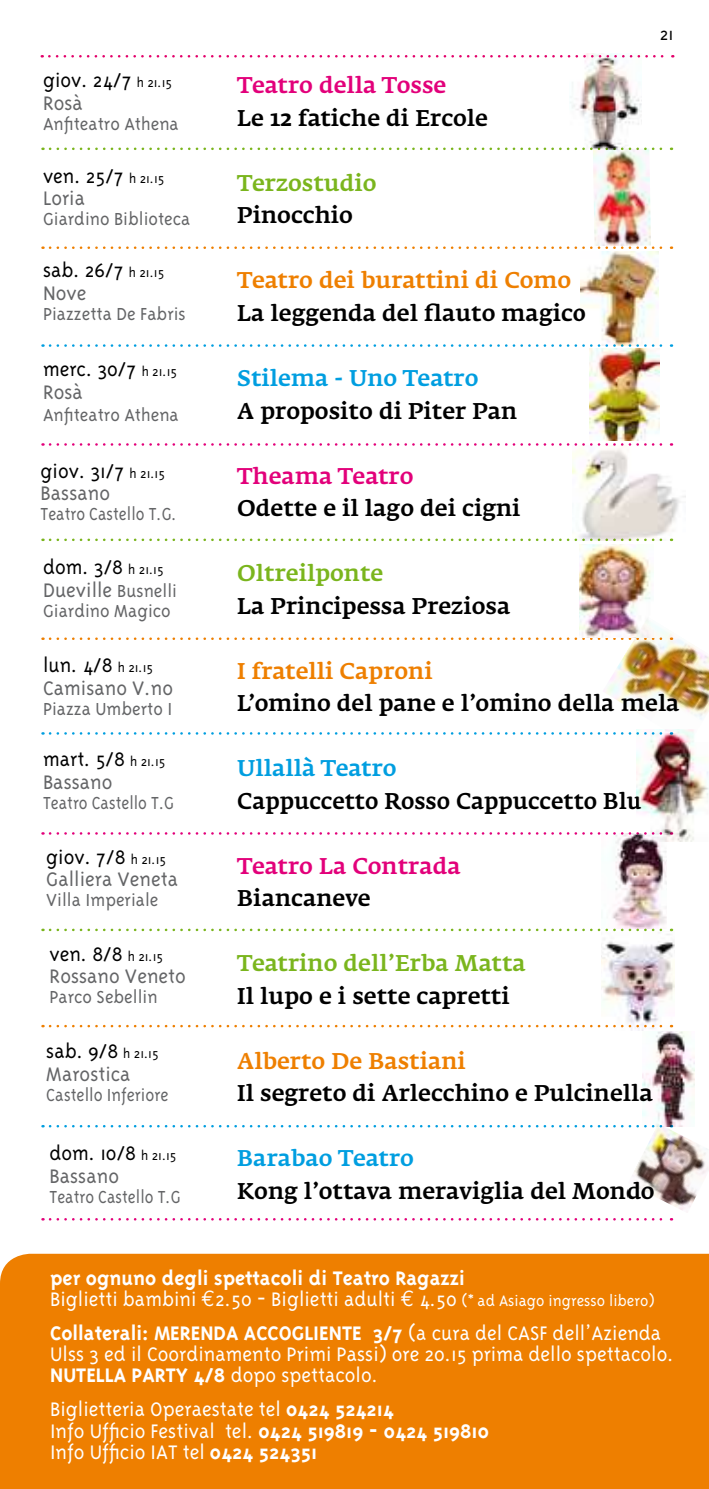
<style>
.page{position:relative;width:709px;height:1489px;background:#fff}
.page>*{position:absolute;margin:0;border:0;box-sizing:border-box;transform-origin:0 0}
.t1{font:300 22.5px/21.2px "Triplex";color:#fff}
.t2{font:500 22.5px "Fedra Serif A";color:#000}
.t3{font:300 22.5px/22.5px "Triplex";color:#000}
.t4{font:300 22.5px/22.5px "Triplex";color:#646567}
.t5{font:500 22.5px "Fedra Serif A";color:#ee7f00}
.t6{font:500 22.5px "Fedra Serif A";color:#7ab51d}
.t7{font:500 22.5px "Fedra Serif A";color:#e2007a}
.t8{font:500 22.5px "Fedra Serif A";color:#009ee0}
.t9{font:300 20px "Triplex";color:#646567}
.t10{font:300 20px "Triplex";color:#646567;scale:.92 1}
.t11{font:300 20px "Triplex";color:#646567;scale:.94 1}
.t12{font:300 20px "Triplex";color:#000}
.s1{font-size:15px}
.s2{color:#646567}
.s3{color:#000}
.s4{font-size:15px;color:#000}
.s5{font-size:20px}
.s6{font-weight:700}
.s7{font-family:"Euro Mono";font-weight:400}
.s8{font-size:17.5px}
</style>
<div class="page">
<div style="left:0;top:1253px;width:709px;height:235px;background:#ee7f00"></div>
<svg style="left:50px;top:1125px;width:574px;height:2px"></svg>
<svg style="left:50px;top:246px;width:622px;height:3px"></svg>
<svg style="left:50px;top:344px;width:622px;height:3px"></svg>
<svg style="left:50px;top:443px;width:622px;height:2px"></svg>
<svg style="left:50px;top:538px;width:622px;height:3px"></svg>
<svg style="left:50px;top:732px;width:551px;height:2px"></svg>
<svg style="left:50px;top:637px;width:551px;height:3px"></svg>
<svg style="left:50px;top:832px;width:581px;height:2px"></svg>
<svg style="left:50px;top:928px;width:622px;height:3px"></svg>
<svg style="left:50px;top:1024px;width:551px;height:3px"></svg>
<svg style="left:50px;top:147px;width:622px;height:3px"></svg>
<svg style="left:50px;top:1218px;width:622px;height:2px"></svg>
<svg style="left:49px;top:55px;width:624px;height:2px"></svg>
<img style="left:569px;top:53px;width:72px;height:97px">
<img style="left:593px;top:148px;width:58px;height:98px">
<img style="left:580px;top:251px;width:78px;height:94px">
<img style="left:589px;top:348px;width:71px;height:93px">
<img style="left:572px;top:445px;width:113px;height:95px">
<img style="left:579px;top:544px;width:72px;height:93px">
<img style="left:602px;top:616px;width:107px;height:119px">
<img style="left:636px;top:729px;width:73px;height:112px">
<img style="left:602px;top:833px;width:64px;height:95px">
<img style="left:642px;top:1031px;width:53px;height:92px">
<img style="left:628px;top:1123px;width:81px;height:88px">
<img style="left:601px;top:931px;width:73px;height:99px">
<p class="t3" style="left:43px;top:69px;width:131px">giov. 24/7 <span class="s1">h 21.15<br></span><span class="s2">Rosà</span></p>
<p class="t9" style="left:43px;top:112px;width:137px">Anfiteatro Athena</p>
<p class="t3" style="left:43px;top:164px;width:123px">ven. 25/7 <span class="s1">h 21.15<br></span><span class="s2">Loria</span></p>
<p class="t9" style="left:43px;top:208px;width:149px">Giardino Biblioteca</p>
<p class="t3" style="left:43px;top:259px;width:123px">sab. 26/7 <span class="s1">h 21.15<br></span><span class="s2">Nove</span></p>
<p class="t9" style="left:43px;top:302px;width:144px">Piazzetta De Fabris</p>
<p class="t3" style="left:43px;top:358px;width:135px">merc. 30/7 <span class="s1">h 21.15<br></span><span class="s2">Rosà</span></p>
<p class="t9" style="left:43px;top:404px;width:137px">Anfiteatro Athena</p>
<p class="t3" style="left:41px;top:459px;width:126px">giov. 31/7 <span class="s1">h 21.15<br></span><span class="s2">Bassano</span></p>
<p class="t10" style="left:41px;top:503px;width:150px">Teatro Castello T.G.</p>
<p class="t4" style="left:43px;top:555px;width:135px"><span class="s3">dom. 3/8</span> <span class="s4">h 21.15<br></span>Dueville <span class="s5">Busnelli</span></p>
<p class="t9" style="left:43px;top:599px;width:129px">Giardino Magico</p>
<p class="t4" style="left:43px;top:653px;width:132px"><span class="s3">lun. 4/8</span> <span class="s4">h 21.15<br></span>Camisano V.no</p>
<p class="t9" style="left:43px;top:697px;width:131px">Piazza Umberto I</p>
<p class="t3" style="left:43px;top:747px;width:124px">mart. 5/8 <span class="s1">h 21.15<br></span><span class="s2">Bassano</span></p>
<p class="t10" style="left:43px;top:791px;width:144px">Teatro Castello T.G</p>
<p class="t4" style="left:46px;top:845px;width:133px"><span class="s3">giov. 7/8</span> <span class="s4">h 21.15<br></span>Galliera Veneta</p>
<p class="t9" style="left:46px;top:888px;width:114px">Villa Imperiale</p>
<p class="t4" style="left:50px;top:942px;width:138px"><span class="s3">ven. 8/8</span> <span class="s4">h 21.15<br></span>Rossano Veneto</p>
<p class="t9" style="left:50px;top:985px;width:110px">Parco Sebellin</p>
<p class="t4" style="left:46px;top:1039px;width:114px"><span class="s3">sab. 9/8</span> <span class="s4">h 21.15<br></span>Marostica</p>
<p class="t11" style="left:46px;top:1083px;width:132px">Castello Inferiore</p>
<p class="t3" style="left:50px;top:1141px;width:128px">dom. 10/8 <span class="s1">h 21.15<br></span><span class="s2">Bassano</span></p>
<p class="t10" style="left:50px;top:1185px;width:144px">Teatro Castello T.G</p>
<p class="t7" style="left:237px;top:72px;width:211px">Teatro della Tosse</p>
<p class="t2" style="left:237px;top:105px;width:252px">Le 12 fatiche di Ercole</p>
<p class="t6" style="left:237px;top:170px;width:141px">Terzostudio</p>
<p class="t2" style="left:237px;top:202px;width:117px">Pinocchio</p>
<p class="t5" style="left:237px;top:267px;width:335px">Teatro dei burattini di Como</p>
<p class="t2" style="left:237px;top:300px;width:351px">La leggenda del flauto magico</p>
<p class="t8" style="left:237px;top:365px;width:243px">Stilema - Uno Teatro</p>
<p class="t2" style="left:237px;top:397px;width:281px">A proposito di Piter Pan</p>
<p class="t7" style="left:237px;top:462px;width:178px">Theama Teatro</p>
<p class="t2" style="left:237px;top:495px;width:285px">Odette e il lago dei cigni</p>
<p class="t6" style="left:237px;top:560px;width:147px">Oltreilponte</p>
<p class="t2" style="left:237px;top:592px;width:274px">La Principessa Preziosa</p>
<p class="t12" style="left:660px;top:23px;width:15px">21</p>
<p class="t5" style="left:237px;top:657px;width:197px">I fratelli Caproni</p>
<p class="t2" style="left:237px;top:690px;width:444px">L’omino del pane e l’omino della mela</p>
<p class="t8" style="left:237px;top:755px;width:161px">Ullallà Teatro</p>
<p class="t2" style="left:237px;top:787px;width:406px">Cappuccetto Rosso Cappuccetto Blu</p>
<p class="t7" style="left:237px;top:852px;width:225px">Teatro La Contrada</p>
<p class="t2" style="left:237px;top:885px;width:135px">Biancaneve</p>
<p class="t6" style="left:237px;top:950px;width:290px">Teatrino dell’Erba Matta</p>
<p class="t2" style="left:237px;top:982px;width:274px">Il lupo e i sette capretti</p>
<p class="t5" style="left:237px;top:1047px;width:230px">Alberto De Bastiani</p>
<p class="t2" style="left:237px;top:1080px;width:417px">Il segreto di Arlecchino e Pulcinella</p>
<p class="t8" style="left:237px;top:1145px;width:178px">Barabao Teatro</p>
<p class="t2" style="left:237px;top:1177px;width:419px">Kong l’ottava meraviglia del Mondo</p>
<p class="t1" style="left:50px;top:1267px;width:606px"><span class="s6">per ognuno degli spettacoli di Teatro Ragazzi<br></span>Biglietti bambini <span class="s7">E</span>2.50 - Biglietti adulti <span class="s7">E</span> 4.50 <span class="s8">(* ad Asiago ingresso libero)</span></p>
<p class="t1" style="left:50px;top:1322px;width:625px"><span class="s6">Collaterali: MERENDA ACCOGLIENTE 3/7</span> (a cura del CASF dell’Azienda<br>Ulss 3 ed il Coordinamento Primi Passi) ore 20.15 prima dello spettacolo.<br><span class="s6">NUTELLA PARTY 4/8</span> dopo spettacolo.</p>
<p class="t1" style="left:50px;top:1398px;width:440px">Biglietteria Operaestate tel <span class="s6">0424 524214<br></span>Info Ufficio Festival tel. <span class="s6">0424 519819 - 0424 519810<br></span>Info Ufficio IAT tel <span class="s6">0424 524351</span></p>
</div>
